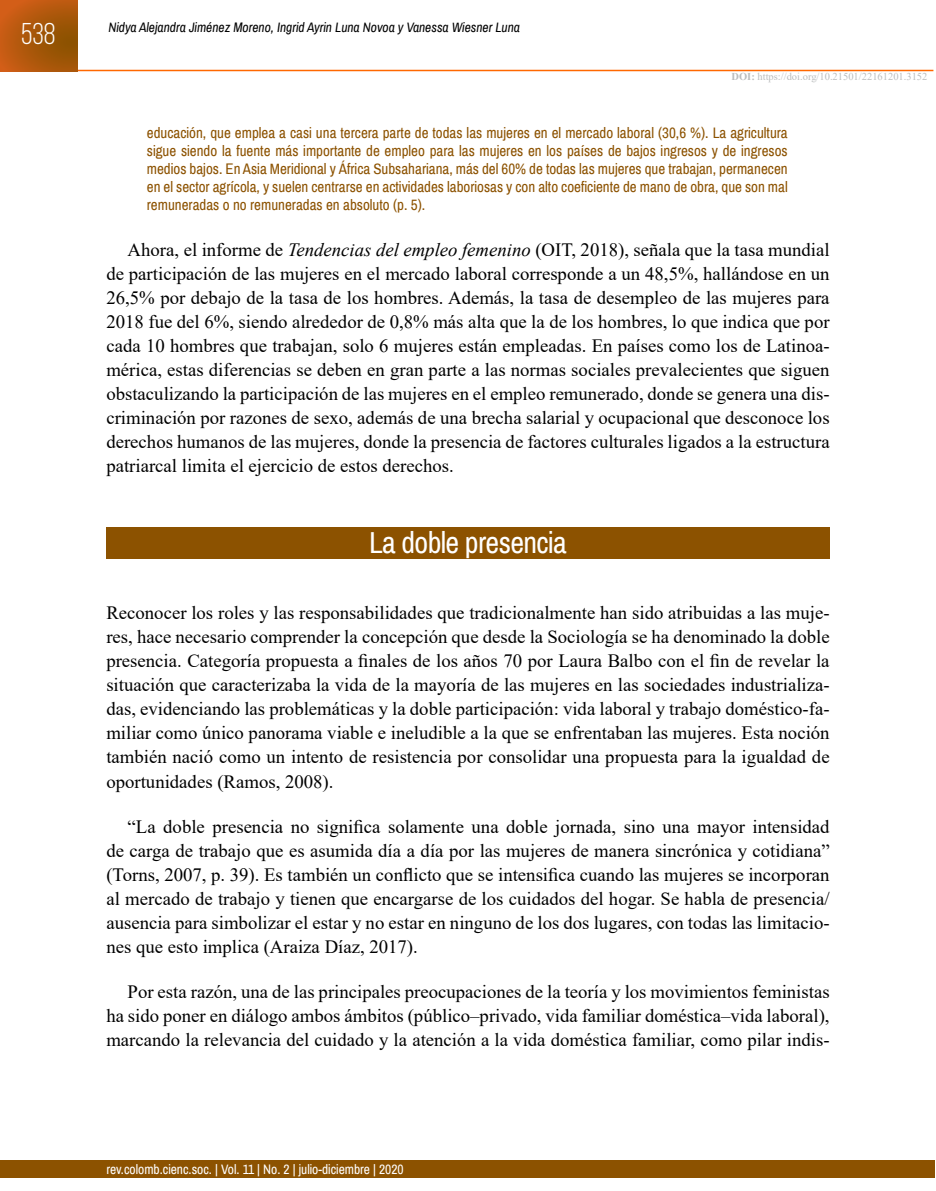
<style>
.page{position:relative;width:936px;height:1191px;background:#fff}
.page>*{position:absolute;margin:0;border:0;box-sizing:border-box;transform-origin:0 0}
.t1{font:30px "Archivo Narrow";letter-spacing:-.02em;color:#fff}
.t2{font:30px "Bebas Neue";color:#fff}
.t3{font:18.75px/24px "Times New Roman";color:#000;text-align:justify}
.t4{font:15px/18px "Archivo Narrow";color:#8c5200;text-align:justify}
.t5{font:italic 13.5px "Archivo Narrow";color:#000}
.t6{font:13.5px "Archivo Narrow";color:#fff}
.t7{font:10.5px "Times New Roman";color:#bbbdbe}
.s1{font-weight:700}
.s2{font-style:italic}
</style>
<div class="page">
<div style="left:0;top:1160px;width:934px;height:18px;background:#8c5200"></div>
<hr style="left:77px;top:70px;width:856px;height:1px;background:#ff6800">
<svg style="left:0;top:0;width:78px;height:71px;background:#af580c"></svg>
<div style="left:106px;top:527px;width:723px;height:31px;background:#8c5200"></div>
<h1 class="t2" style="left:21px;top:18px;width:36px">538</h1>
<p class="t5" style="left:108px;top:19px;width:413px">Nidya Alejandra Jiménez Moreno, Ingrid Ayrin Luna Novoa y Vanessa Wiesner Luna</p>
<p class="t7" style="left:731px;top:69px;width:197px"><span class="s1">DOI:</span> https://doi.org/10.21501/22161201.3152</p>
<p class="t4" style="left:147px;top:125px;width:642px">educación, que emplea a casi una tercera parte de todas las mujeres en el mercado laboral (30,6 %). La agricultura sigue siendo la fuente más importante de empleo para las mujeres en los países de bajos ingresos y de ingresos medios bajos. En Asia Meridional y África Subsahariana, más del 60% de todas las mujeres que trabajan, permanecen en el sector agrícola, y suelen centrarse en actividades laboriosas y con alto coeficiente de mano de obra, que son mal remuneradas o no remuneradas en absoluto (p. 5).</p>
<p class="t3" style="left:106px;top:237px;width:724px;text-indent:21px">Ahora, el informe de <span class="s2">Tendencias del empleo femenino</span> (OIT, 2018), señala que la tasa mundial de participación de las mujeres en el mercado laboral corresponde a un 48,5%, hallándose en un 26,5% por debajo de la tasa de los hombres. Además, la tasa de desempleo de las mujeres para 2018 fue del 6%, siendo alrededor de 0,8% más alta que la de los hombres, lo que indica que por cada 10 hombres que trabajan, solo 6 mujeres están empleadas. En países como los de Latinoa&shy;mérica, estas diferencias se deben en gran parte a las normas sociales prevalecientes que siguen obstaculizando la participación de las mujeres en el empleo remunerado, donde se genera una dis&shy;criminación por razones de sexo, además de una brecha salarial y ocupacional que desconoce los derechos humanos de las mujeres, donde la presencia de factores culturales ligados a la estructura patriarcal limita el ejercicio de estos derechos.</p>
<h1 class="t1" style="left:369px;top:524px;width:199px">La doble presencia</h1>
<p class="t3" style="left:106px;top:600px;width:724px">Reconocer los roles y las responsabilidades que tradicionalmente han sido atribuidas a las muje&shy;res, hace necesario comprender la concepción que desde la Sociología se ha denominado la doble presencia. Categoría propuesta a finales de los años 70 por Laura Balbo con el fin de revelar la situación que caracterizaba la vida de la mayoría de las mujeres en las sociedades industrializa&shy;das, evidenciando las problemáticas y la doble participación: vida laboral y trabajo doméstico-fa&shy;miliar como único panorama viable e ineludible a la que se enfrentaban las mujeres. Esta noción también nació como un intento de resistencia por consolidar una propuesta para la igualdad de oportunidades (Ramos, 2008).</p>
<p class="t3" style="left:106px;top:814px;width:724px;text-indent:21px">“La doble presencia no significa solamente una doble jornada, sino una mayor intensidad de carga de trabajo que es asumida día a día por las mujeres de manera sincrónica y cotidiana” (Torns, 2007, p. 39). Es también un conflicto que se intensifica cuando las mujeres se incorporan al mercado de trabajo y tienen que encargarse de los cuidados del hogar. Se habla de presencia/ ausencia para simbolizar el estar y no estar en ninguno de los dos lugares, con todas las limitacio&shy;nes que esto implica (Araiza Díaz, 2017).</p>
<p class="t3" style="left:106px;top:979px;width:724px;text-indent:21px">Por esta razón, una de las principales preocupaciones de la teoría y los movimientos feministas ha sido poner en diálogo ambos ámbitos (público–privado, vida familiar doméstica–vida laboral), marcando la relevancia del cuidado y la atención a la vida doméstica familiar, como pilar indis-</p>
<p class="t6" style="left:106px;top:1160px;width:299px">rev.colomb.cienc.soc. | Vol. 11 | No. 2 | julio-diciembre | 2020</p>
</div>
